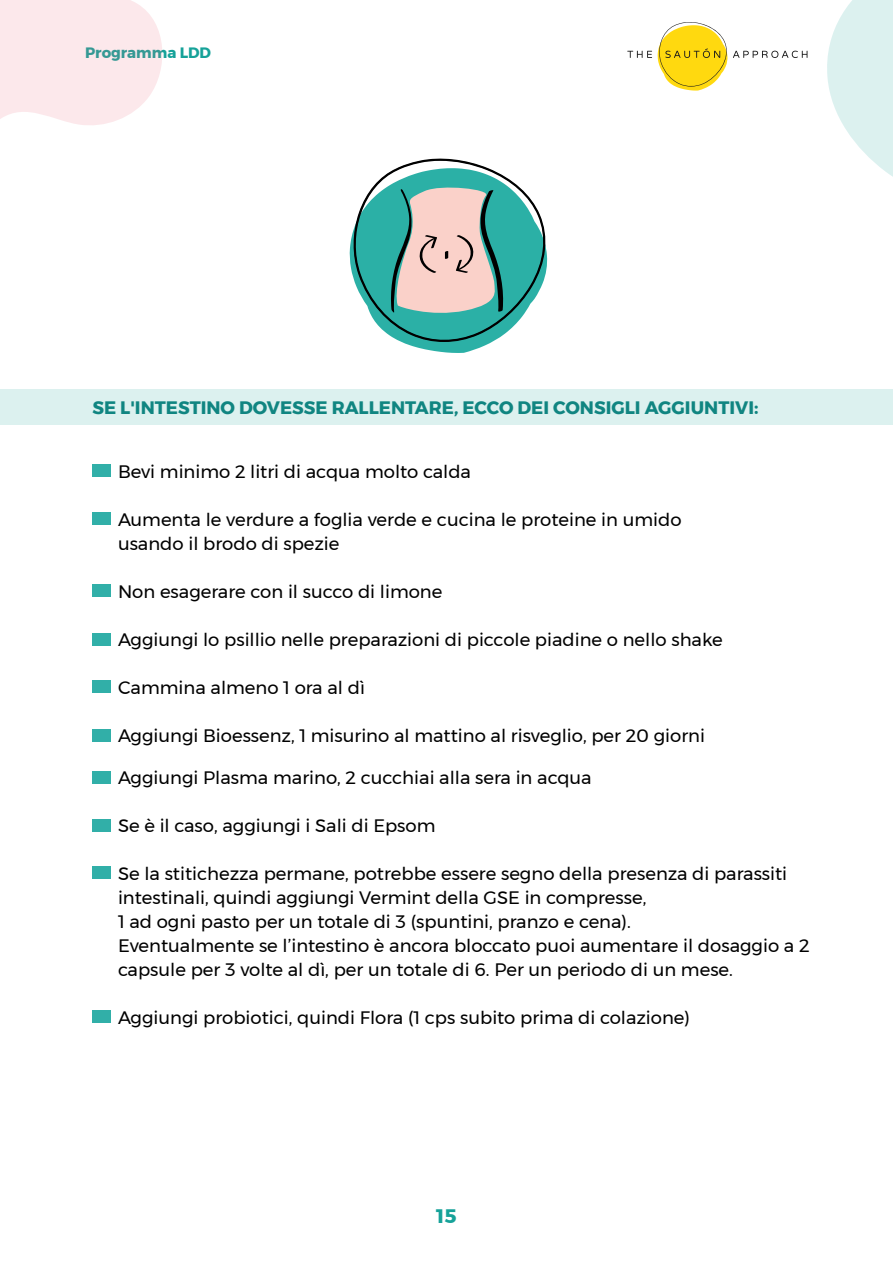
<style>
.page{position:relative;width:893px;height:1263px;background:#fff}
.page>*{position:absolute;margin:0;border:0;box-sizing:border-box;transform-origin:0 0}
.t1{font:700 19.5px "Montserrat";color:#16a299}
.t2{font:18px/24px "Montserrat";color:#000}
.t3{font:700 18px "Montserrat";color:#108581}
.t4{font:700 15px "Montserrat";color:#16a299}
</style>
<div class="page">
<svg style="left:627px;top:22px;width:180px;height:69px"></svg>
<div style="left:0;top:389px;width:893px;height:36px;background:#dcf1ef"></div>
<svg style="left:349px;top:158px;width:199px;height:195px"></svg>
<svg style="left:0;top:0;width:162px;height:125px;background:#fceaed"></svg>
<svg style="left:827px;top:0;width:66px;height:177px"></svg>
<div style="left:92px;top:465px;width:19px;height:12px;background:#31afa8"></div>
<div style="left:92px;top:512px;width:19px;height:13px;background:#31afa8"></div>
<div style="left:92px;top:584px;width:19px;height:13px;background:#31afa8"></div>
<div style="left:92px;top:633px;width:19px;height:13px;background:#31afa8"></div>
<div style="left:92px;top:680px;width:19px;height:13px;background:#31afa8"></div>
<div style="left:92px;top:729px;width:19px;height:13px;background:#31afa8"></div>
<div style="left:92px;top:771px;width:19px;height:13px;background:#31afa8"></div>
<div style="left:92px;top:866px;width:19px;height:13px;background:#31afa8"></div>
<div style="left:92px;top:819px;width:19px;height:12px;background:#31afa8"></div>
<div style="left:92px;top:1010px;width:19px;height:13px;background:#31afa8"></div>
<p class="t4" style="left:85px;top:41px;width:128px">Programma LDD</p>
<p class="t3" style="left:92px;top:393px;width:667px">SE L'INTESTINO DOVESSE RALLENTARE, ECCO DEI CONSIGLI AGGIUNTIVI:</p>
<p class="t2" style="left:118px;top:459px;width:355px">Bevi minimo 2 litri di acqua molto calda</p>
<p class="t2" style="left:118px;top:507px;width:565px">Aumenta le verdure a foglia verde e cucina le proteine in umido usando il brodo di spezie</p>
<p class="t2" style="left:118px;top:579px;width:326px">Non esagerare con il succo di limone</p>
<p class="t2" style="left:118px;top:627px;width:606px">Aggiungi lo psillio nelle preparazioni di piccole piadine o nello shake</p>
<p class="t2" style="left:118px;top:675px;width:248px">Cammina almeno 1 ora al dì</p>
<p class="t2" style="left:118px;top:723px;width:588px">Aggiungi Bioessenz, 1 misurino al mattino al risveglio, per 20 giorni</p>
<p class="t2" style="left:118px;top:765px;width:475px">Aggiungi Plasma marino, 2 cucchiai alla sera in acqua</p>
<p class="t2" style="left:118px;top:813px;width:319px">Se è il caso, aggiungi i Sali di Epsom</p>
<p class="t2" style="left:118px;top:861px;width:693px">Se la stitichezza permane, potrebbe essere segno della presenza di parassiti intestinali, quindi aggiungi Vermint della GSE in compresse,<br>1 ad ogni pasto per un totale di 3 (spuntini, pranzo e cena).<br>Eventualmente se l’intestino è ancora bloccato puoi aumentare il dosaggio a 2 capsule per 3 volte al dì, per un totale di 6. Per un periodo di un mese.</p>
<p class="t2" style="left:118px;top:1005px;width:573px">Aggiungi probiotici, quindi Flora (1 cps subito prima di colazione)</p>
<p class="t1" style="left:436px;top:1200px;width:22px">15</p>
</div>
